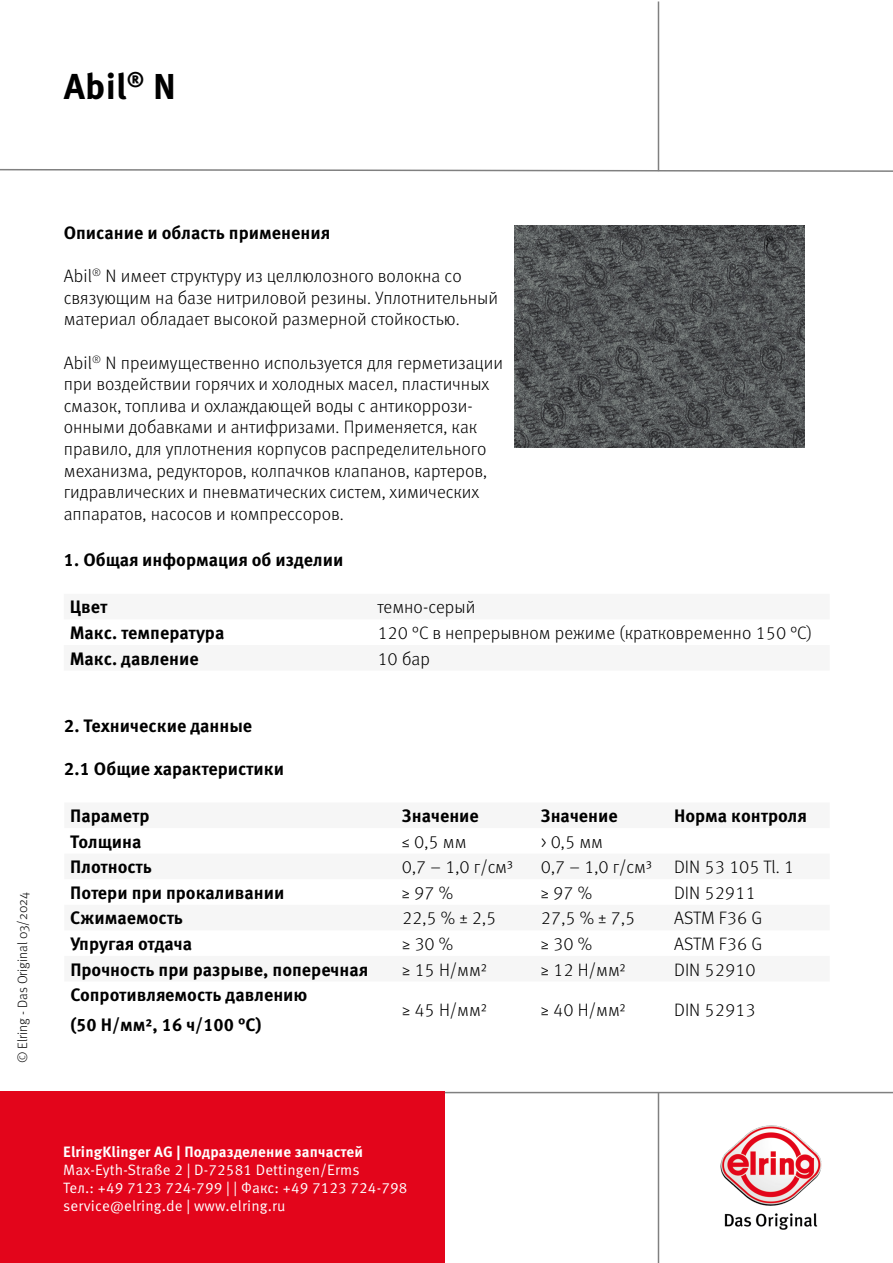
<style>
.page{position:relative;width:893px;height:1263px;background:#fff}
.page>*{position:absolute;margin:0;border:0;box-sizing:border-box;transform-origin:0 0}
.t1{font:700 36px "Meta Pro";color:#000}
.t2{font:300 18px/21.6px "Meta Pro";color:#000}
.t3{font:700 18px/30px "Meta Pro";color:#000}
.t4{font:15px/18px "Meta Pro Norm";letter-spacing:.01em;color:#fff}
.t5{font:700 15px "Meta Pro";letter-spacing:.01em;color:#fff}
.t6{font:300 13.5px "Meta Pro";color:#000}
</style>
<div class="page">
<hr style="left:658px;top:2px;width:1px;height:169px;background:#808080">
<svg style="left:0;top:168px;width:893px;height:4px"></svg>
<hr style="left:658px;top:1092px;width:1px;height:171px;background:#808080">
<div style="left:0;top:1092px;width:445px;height:171px;background:#e3051b"></div>
<hr style="left:445px;top:1092px;width:448px;height:1px;background:#808080">
<img style="left:721px;top:1125px;width:100px;height:104px">
<img style="left:514px;top:225px;width:290px;height:222px">
<h1 class="t1" style="left:64px;top:59px;width:114px">Abil<sup>®</sup> N</h1>
<p class="t6" style="left:13px;top:1063px;width:172px;rotate:-90deg">© Elring - Das Original 03/2024</p>
<p class="t3" style="left:64px;top:217px;width:268px">Описание и область применения</p>
<p class="t2" style="left:64px;top:264px;width:436px">Abil<sup>®</sup> N имеет структуру из целлюлозного волокна со связующим на базе нитриловой резины. Уплотнительный материал обладает высокой размерной стойкостью.</p>
<p class="t2" style="left:64px;top:351px;width:441px">Abil<sup>®</sup> N преимущественно используется для герметизации при воздействии горячих и холодных масел, пластичных смазок, топлива и охлаждающей воды с антикоррози&shy;онными добавками и антифризами. Применяется, как правило, для уплотнения корпусов распределительного механизма, редукторов, колпачков клапанов, картеров, гидравлических и пневматических систем, химических аппаратов, насосов и компрессоров.</p>
<p class="t3" style="left:64px;top:544px;width:281px">1. Общая информация об изделии</p>
<p class="t3" style="left:70px;top:591px;width:39px">Цвет</p>
<p class="t2" style="left:377px;top:595px;width:100px">темно-серый</p>
<p class="t3" style="left:70px;top:617px;width:156px">Макс. температура</p>
<p class="t2" style="left:377px;top:621px;width:436px">120 °C в непрерывном режиме (кратковременно 150 °C)</p>
<p class="t3" style="left:70px;top:642px;width:130px">Макс. давление</p>
<p class="t2" style="left:377px;top:647px;width:54px">10 бар</p>
<p class="t3" style="left:64px;top:709px;width:189px">2. Технические данные</p>
<p class="t3" style="left:64px;top:752px;width:221px">2.1 Общие характеристики</p>
<p class="t3" style="left:70px;top:800px;width:81px">Параметр</p>
<p class="t3" style="left:402px;top:800px;width:78px">Значение</p>
<p class="t3" style="left:541px;top:800px;width:78px">Значение</p>
<p class="t3" style="left:674px;top:800px;width:134px">Норма контроля</p>
<p class="t3" style="left:70px;top:825px;width:73px">Толщина</p>
<p class="t2" style="left:402px;top:830px;width:66px">≤ 0,5 мм</p>
<p class="t2" style="left:541px;top:830px;width:64px">&gt; 0,5 мм</p>
<p class="t3" style="left:70px;top:851px;width:83px">Плотность</p>
<p class="t2" style="left:402px;top:855px;width:112px">0,7 – 1,0 г/см3</p>
<p class="t2" style="left:541px;top:855px;width:112px">0,7 – 1,0 г/см3</p>
<p class="t2" style="left:674px;top:855px;width:122px">DIN 53 105 Tl. 1</p>
<p class="t3" style="left:70px;top:876px;width:216px">Потери при прокаливании</p>
<p class="t2" style="left:402px;top:881px;width:53px">≥ 97 %</p>
<p class="t2" style="left:541px;top:881px;width:53px">≥ 97 %</p>
<p class="t2" style="left:674px;top:881px;width:83px">DIN 52911</p>
<p class="t3" style="left:70px;top:902px;width:114px">Сжимаемость</p>
<p class="t2" style="left:402px;top:906px;width:96px">22,5 % ± 2,5</p>
<p class="t2" style="left:541px;top:906px;width:96px">27,5 % ± 7,5</p>
<p class="t2" style="left:674px;top:906px;width:90px">ASTM F36 G</p>
<p class="t3" style="left:70px;top:927px;width:123px">Упругая отдача</p>
<p class="t2" style="left:402px;top:932px;width:53px">≥ 30 %</p>
<p class="t2" style="left:541px;top:932px;width:53px">≥ 30 %</p>
<p class="t2" style="left:674px;top:932px;width:90px">ASTM F36 G</p>
<p class="t3" style="left:70px;top:953px;width:299px">Прочность при разрыве, поперечная</p>
<p class="t2" style="left:402px;top:957px;width:86px">≥ 15 Н/мм2</p>
<p class="t2" style="left:541px;top:957px;width:86px">≥ 12 Н/мм2</p>
<p class="t2" style="left:674px;top:957px;width:83px">DIN 52910</p>
<p class="t3" style="left:70px;top:979px;width:239px">Сопротивляемость давлению (50 Н/мм², 16 ч/100 °C)</p>
<p class="t2" style="left:402px;top:998px;width:86px">≥ 45 Н/мм2</p>
<p class="t2" style="left:541px;top:998px;width:86px">≥ 40 Н/мм2</p>
<p class="t2" style="left:674px;top:998px;width:83px">DIN 52913</p>
<p class="t5" style="left:63px;top:1140px;width:301px">ElringKlinger AG | Подразделение запчастей</p>
<p class="t4" style="left:63px;top:1160px;width:345px">Max-Eyth-Straße 2 | D-72581 Dettingen/Erms<br>Тел.: +49 7123 724-799 | | Факс: +49 7123 724-798 service@elring.de | www.elring.ru</p>
</div>
